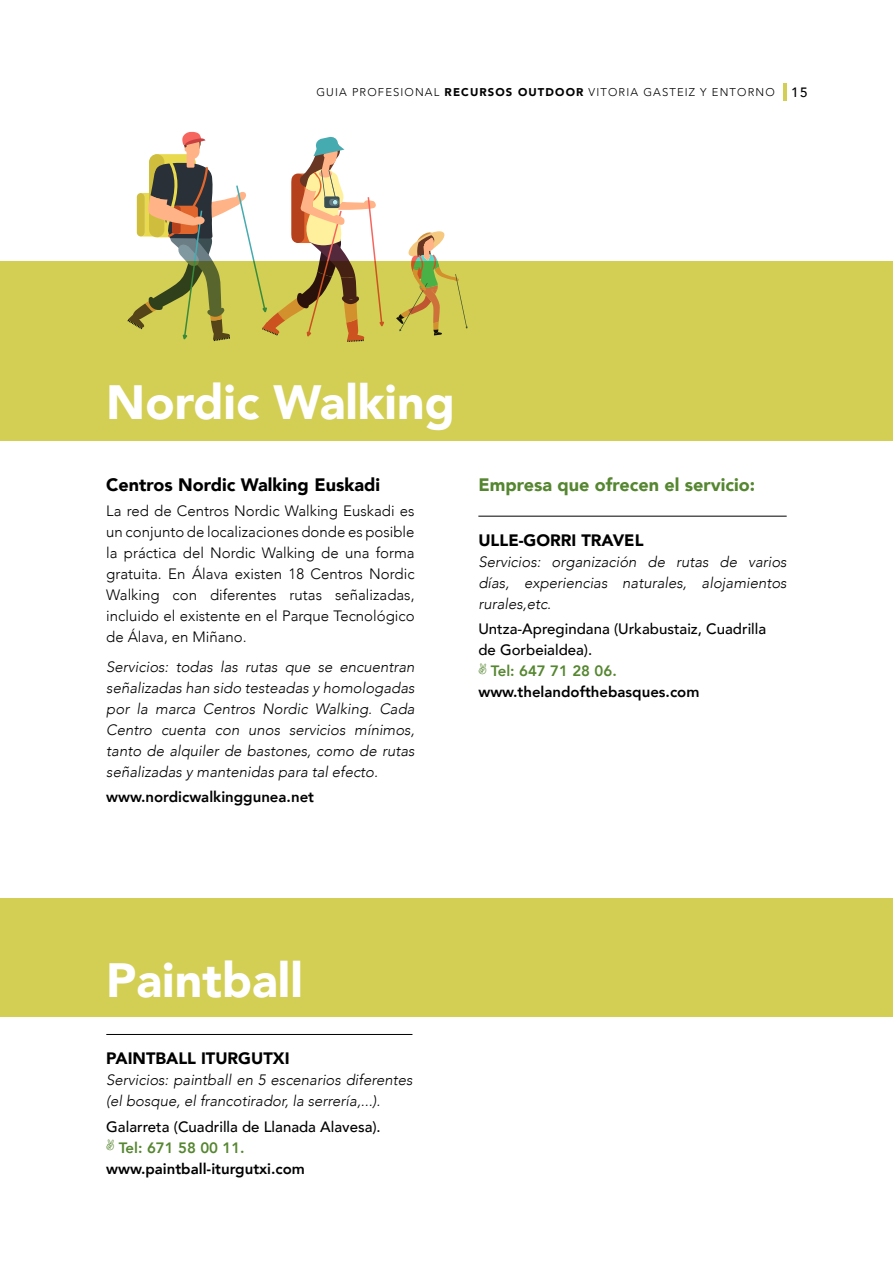
<style>
.page{position:relative;width:893px;height:1263px;background:#fff}
.page>*{position:absolute;margin:0;border:0;box-sizing:border-box;transform-origin:0 0}
.t1{font:900 48px "Avenir";color:#fff}
.t2{font:900 18px "Avenir";color:#558630}
.t3{font:900 18px "Avenir";color:#000}
.t4{font:900 16.5px "Avenir";color:#000}
.t5{font:italic 300 15px/21px "Avenir";color:#000;text-align:justify}
.t6{font:300 15px/21px "Avenir";color:#000;text-align:justify}
.t7{font:500 15px/21px "Avenir";color:#000}
.t8{font:800 15px "Avenir";color:#000}
.t9{font:800 15px "Avenir";color:#558630}
.t10{font:300 11.25px "Avenir";letter-spacing:.1em;color:#000}
.s1{font-weight:900}
.s2{font-weight:500;font-size:13.5px}
</style>
<div class="page">
<hr style="left:783px;top:83px;width:3px;height:17px;background:#d3cf55">
<div style="left:0;top:261px;width:893px;height:180px;background:#d3cf55"></div>
<hr style="left:478px;top:516px;width:309px;height:1px;background:#000">
<hr style="left:106px;top:1034px;width:306px;height:1px;background:#000">
<div style="left:0;top:898px;width:893px;height:118px;background:#d3cf55"></div>
<svg style="left:396px;top:231px;width:72px;height:104px"></svg>
<svg style="left:127px;top:132px;width:257px;height:210px"></svg>
<p class="t10" style="left:316px;top:86px;width:493px">GUIA PROFESIONAL <span class="s1">RECURSOS OUTDOOR</span> VITORIA GASTEIZ Y ENTORNO <span class="s2">15</span></p>
<h1 class="t1" style="left:106px;top:361px;width:350px">Nordic Walking</h1>
<p class="t3" style="left:106px;top:469px;width:275px">Centros Nordic Walking Euskadi</p>
<p class="t6" style="left:106px;top:501px;width:310px">La red de Centros Nordic Walking Euskadi es un conjunto de localizaciones donde es posible la práctica del Nordic Walking de una forma gratuita. En Álava existen 18 Centros Nordic Walking con diferentes rutas señalizadas, incluido el existente en el Parque Tecnológico de Álava, en Miñano.</p>
<p class="t5" style="left:106px;top:656px;width:310px">Servicios: todas las rutas que se encuentran señalizadas han sido testeadas y homologadas por la marca Centros Nordic Walking. Cada Centro cuenta con unos servicios mínimos, tanto de alquiler de bastones, como de rutas señalizadas y mantenidas para tal efecto.</p>
<p class="t8" style="left:106px;top:785px;width:209px">www.nordicwalkinggunea.net</p>
<p class="t2" style="left:478px;top:469px;width:278px">Empresa que ofrecen el servicio:</p>
<p class="t4" style="left:478px;top:526px;width:167px">ULLE-GORRI TRAVEL</p>
<p class="t5" style="left:478px;top:551px;width:310px">Servicios: organización de rutas de varios días, experiencias naturales, alojamientos rurales,etc.</p>
<p class="t7" style="left:478px;top:618px;width:289px">Untza-Apregindana (Urkabustaiz, Cuadrilla de Gorbeialdea).</p>
<p class="t9" style="left:491px;top:659px;width:128px">Tel: 647 71 28 06.</p>
<p class="t8" style="left:478px;top:680px;width:223px">www.thelandofthebasques.com</p>
<h1 class="t1" style="left:106px;top:939px;width:198px">Paintball</h1>
<p class="t4" style="left:106px;top:1044px;width:185px">PAINTBALL ITURGUTXI</p>
<p class="t5" style="left:106px;top:1070px;width:308px">Servicios: paintball en 5 escenarios diferentes (el bosque, el francotirador, la serrería,...).</p>
<p class="t7" style="left:106px;top:1115px;width:276px">Galarreta (Cuadrilla de Llanada Alavesa).</p>
<p class="t9" style="left:119px;top:1136px;width:128px">Tel: 671 58 00 11.</p>
<p class="t8" style="left:106px;top:1157px;width:200px">www.paintball-iturgutxi.com</p>
</div>
